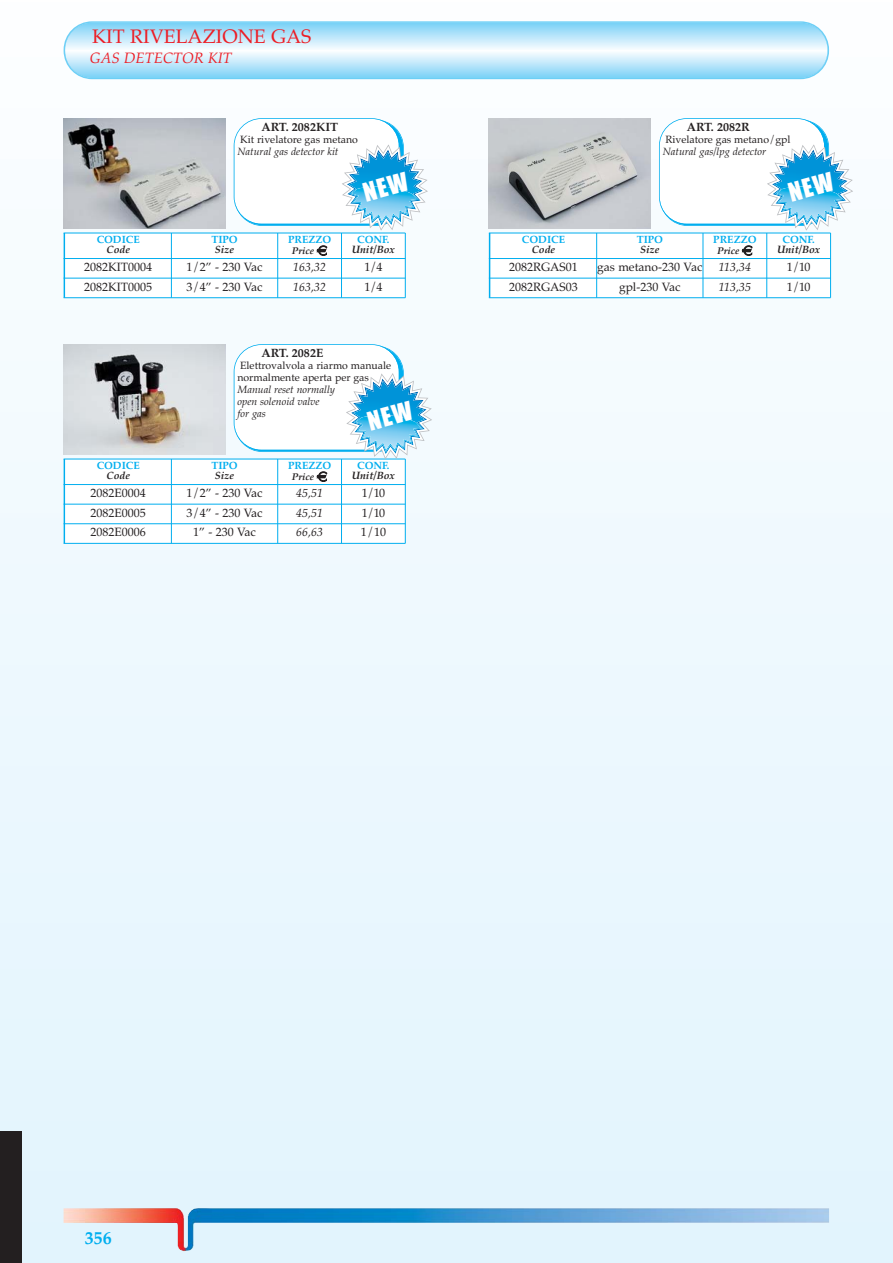
<style>
.page{position:relative;width:893px;height:1263px;background:#fff}
.page>*{position:absolute;margin:0;border:0;box-sizing:border-box;transform-origin:0 0}
.t1{font:19.5px "Palatino";color:#ed1c24}
.t2{font:700 18px "Palatino";color:#00aeef}
.t3{font:italic 15px "Palatino";color:#ed1c24}
.t4{font:12px "Palatino";color:#231f20}
.t5{font:italic 12px "Palatino";color:#231f20}
.t6{font:700 12px "Palatino";color:#231f20}
.t7{font:10.5px/12px "Palatino";color:#231f20}
.t8{font:italic 10.5px/12px "Palatino";color:#231f20}
.t9{font:700 10.5px "Palatino";color:#00aeef}
.t10{font:italic 700 10.5px "Palatino";color:#231f20}
.t11{font:italic 700 9.75px "Palatino";color:#231f20}
.s1{font-family:"Euro Logo";font-weight:400;font-style:normal}
</style>
<div class="page">
<div style="left:0;top:0;width:892px;height:1263px;background:linear-gradient(to bottom,#fbfdff,#e2f4fd)"></div>
<img style="left:64px;top:1208px;width:765px;height:43px">
<div style="left:0;top:1131px;width:21px;height:132px;background:#231f20"></div>
<svg style="left:64px;top:21px;width:765px;height:58px;background:#b9e6fa"></svg>
<div style="left:64px;top:233px;width:107px;height:26px;background:#fff"></div>
<div style="left:171px;top:233px;width:107px;height:26px;background:#fff"></div>
<div style="left:278px;top:233px;width:63px;height:26px;background:#fff"></div>
<div style="left:341px;top:233px;width:64px;height:26px;background:#fff"></div>
<div style="left:64px;top:259px;width:107px;height:19px;background:#fff"></div>
<div style="left:171px;top:259px;width:107px;height:19px;background:#fff"></div>
<div style="left:278px;top:259px;width:63px;height:19px;background:#fff"></div>
<div style="left:341px;top:259px;width:64px;height:19px;background:#fff"></div>
<div style="left:64px;top:278px;width:107px;height:20px;background:#fff"></div>
<div style="left:171px;top:278px;width:107px;height:20px;background:#fff"></div>
<div style="left:278px;top:278px;width:63px;height:20px;background:#fff"></div>
<div style="left:341px;top:278px;width:64px;height:20px;background:#fff"></div>
<hr style="left:64px;top:233px;width:1px;height:65px;background:#00aeef">
<hr style="left:171px;top:233px;width:1px;height:65px;background:#00aeef">
<hr style="left:277px;top:233px;width:1px;height:65px;background:#00aeef">
<hr style="left:341px;top:233px;width:1px;height:65px;background:#00aeef">
<hr style="left:405px;top:233px;width:1px;height:65px;background:#00aeef">
<hr style="left:64px;top:233px;width:341px;height:1px;background:#00aeef">
<hr style="left:64px;top:258px;width:341px;height:1px;background:#00aeef">
<hr style="left:64px;top:278px;width:341px;height:1px;background:#00aeef">
<hr style="left:64px;top:297px;width:341px;height:1px;background:#00aeef">
<img style="left:64px;top:118px;width:162px;height:111px">
<div style="left:234px;top:119px;width:165px;height:105px;background:#fff;border-radius:27px"></div>
<div style="left:234px;top:118px;width:165px;height:107px;border:2px solid #00aeef;border-radius:28px"></div>
<div style="left:64px;top:459px;width:107px;height:26px;background:#fff"></div>
<div style="left:171px;top:459px;width:107px;height:26px;background:#fff"></div>
<div style="left:278px;top:459px;width:63px;height:26px;background:#fff"></div>
<div style="left:341px;top:459px;width:64px;height:26px;background:#fff"></div>
<div style="left:64px;top:485px;width:107px;height:19px;background:#fff"></div>
<div style="left:171px;top:485px;width:107px;height:19px;background:#fff"></div>
<div style="left:278px;top:485px;width:63px;height:19px;background:#fff"></div>
<div style="left:341px;top:485px;width:64px;height:19px;background:#fff"></div>
<div style="left:64px;top:504px;width:107px;height:20px;background:#fff"></div>
<div style="left:171px;top:504px;width:107px;height:20px;background:#fff"></div>
<div style="left:278px;top:504px;width:63px;height:20px;background:#fff"></div>
<div style="left:341px;top:504px;width:64px;height:20px;background:#fff"></div>
<div style="left:64px;top:524px;width:107px;height:19px;background:#fff"></div>
<div style="left:171px;top:524px;width:107px;height:19px;background:#fff"></div>
<div style="left:278px;top:524px;width:63px;height:19px;background:#fff"></div>
<div style="left:341px;top:524px;width:64px;height:19px;background:#fff"></div>
<hr style="left:64px;top:459px;width:1px;height:84px;background:#00aeef">
<hr style="left:171px;top:459px;width:1px;height:84px;background:#00aeef">
<hr style="left:277px;top:459px;width:1px;height:84px;background:#00aeef">
<hr style="left:341px;top:459px;width:1px;height:84px;background:#00aeef">
<hr style="left:405px;top:459px;width:1px;height:84px;background:#00aeef">
<hr style="left:64px;top:459px;width:341px;height:1px;background:#00aeef">
<hr style="left:64px;top:484px;width:341px;height:1px;background:#00aeef">
<hr style="left:64px;top:504px;width:341px;height:1px;background:#00aeef">
<hr style="left:64px;top:524px;width:341px;height:1px;background:#00aeef">
<hr style="left:64px;top:543px;width:341px;height:1px;background:#00aeef">
<img style="left:64px;top:344px;width:162px;height:111px">
<div style="left:234px;top:345px;width:165px;height:105px;background:#fff;border-radius:27px"></div>
<div style="left:234px;top:344px;width:165px;height:107px;border:2px solid #00aeef;border-radius:28px"></div>
<div style="left:489px;top:233px;width:108px;height:26px;background:#fff"></div>
<div style="left:597px;top:233px;width:106px;height:26px;background:#fff"></div>
<div style="left:703px;top:233px;width:64px;height:26px;background:#fff"></div>
<div style="left:767px;top:233px;width:63px;height:26px;background:#fff"></div>
<div style="left:489px;top:259px;width:108px;height:19px;background:#fff"></div>
<div style="left:597px;top:259px;width:106px;height:19px;background:#fff"></div>
<div style="left:703px;top:259px;width:64px;height:19px;background:#fff"></div>
<div style="left:767px;top:259px;width:63px;height:19px;background:#fff"></div>
<div style="left:489px;top:278px;width:108px;height:20px;background:#fff"></div>
<div style="left:597px;top:278px;width:106px;height:20px;background:#fff"></div>
<div style="left:703px;top:278px;width:64px;height:20px;background:#fff"></div>
<div style="left:767px;top:278px;width:63px;height:20px;background:#fff"></div>
<hr style="left:489px;top:233px;width:1px;height:65px;background:#00aeef">
<hr style="left:596px;top:233px;width:1px;height:65px;background:#00aeef">
<hr style="left:703px;top:233px;width:1px;height:65px;background:#00aeef">
<hr style="left:766px;top:233px;width:1px;height:65px;background:#00aeef">
<hr style="left:830px;top:233px;width:1px;height:65px;background:#00aeef">
<hr style="left:489px;top:233px;width:341px;height:1px;background:#00aeef">
<hr style="left:489px;top:258px;width:341px;height:1px;background:#00aeef">
<hr style="left:489px;top:278px;width:341px;height:1px;background:#00aeef">
<hr style="left:489px;top:297px;width:341px;height:1px;background:#00aeef">
<img style="left:489px;top:118px;width:162px;height:111px">
<div style="left:660px;top:119px;width:164px;height:105px;background:#fff;border-radius:27px"></div>
<div style="left:659px;top:118px;width:166px;height:107px;border:2px solid #00aeef;border-radius:28px"></div>
<svg style="left:342px;top:144px;width:86px;height:87px"></svg>
<svg style="left:346px;top:373px;width:86px;height:86px"></svg>
<svg style="left:767px;top:144px;width:86px;height:87px"></svg>
<h1 class="t1" style="left:92px;top:29px;width:221px">KIT RIVELAZIONE GAS</h1>
<p class="t3" style="left:90px;top:52px;width:144px">GAS DETECTOR KIT</p>
<p class="t9" style="left:97px;top:235px;width:45px">CODICE</p>
<p class="t10" style="left:106px;top:246px;width:25px">Code</p>
<p class="t6" style="left:261px;top:122px;width:78px">ART. 2082KIT</p>
<p class="t7" style="left:240px;top:134px;width:119px">Kit rivelatore gas metano</p>
<p class="t8" style="left:237px;top:146px;width:102px">Natural gas detector kit</p>
<p class="t9" style="left:211px;top:235px;width:28px">TIPO</p>
<p class="t10" style="left:215px;top:246px;width:21px">Size</p>
<p class="t9" style="left:288px;top:235px;width:45px">PREZZO</p>
<p class="t11" style="left:292px;top:246px;width:37px">Price <span class="s1">E</span></p>
<p class="t9" style="left:357px;top:235px;width:34px">CONF.</p>
<p class="t10" style="left:352px;top:246px;width:44px">Unit/Box</p>
<p class="t4" style="left:84px;top:262px;width:70px">2082KIT0004</p>
<p class="t4" style="left:186px;top:262px;width:78px">1/2” - 230 Vac</p>
<p class="t5" style="left:293px;top:262px;width:34px">163,32</p>
<p class="t4" style="left:364px;top:262px;width:20px">1/4</p>
<p class="t4" style="left:84px;top:282px;width:70px">2082KIT0005</p>
<p class="t4" style="left:186px;top:282px;width:78px">3/4” - 230 Vac</p>
<p class="t5" style="left:293px;top:282px;width:34px">163,32</p>
<p class="t4" style="left:364px;top:282px;width:20px">1/4</p>
<p class="t9" style="left:97px;top:461px;width:45px">CODICE</p>
<p class="t10" style="left:106px;top:472px;width:25px">Code</p>
<p class="t6" style="left:261px;top:348px;width:63px">ART. 2082E</p>
<p class="t7" style="left:237px;top:360px;width:155px">Elettrovalvola a riarmo manuale normalmente aperta per gas</p>
<p class="t8" style="left:237px;top:384px;width:99px">Manual reset normally open solenoid valve<br>for gas</p>
<p class="t9" style="left:211px;top:461px;width:28px">TIPO</p>
<p class="t10" style="left:215px;top:472px;width:21px">Size</p>
<p class="t9" style="left:288px;top:461px;width:45px">PREZZO</p>
<p class="t11" style="left:292px;top:472px;width:37px">Price <span class="s1">E</span></p>
<p class="t9" style="left:357px;top:461px;width:34px">CONF.</p>
<p class="t10" style="left:352px;top:472px;width:44px">Unit/Box</p>
<p class="t4" style="left:91px;top:488px;width:57px">2082E0004</p>
<p class="t4" style="left:186px;top:488px;width:78px">1/2” - 230 Vac</p>
<p class="t5" style="left:296px;top:488px;width:28px">45,51</p>
<p class="t4" style="left:362px;top:488px;width:25px">1/10</p>
<p class="t4" style="left:91px;top:508px;width:57px">2082E0005</p>
<p class="t4" style="left:186px;top:508px;width:78px">3/4” - 230 Vac</p>
<p class="t5" style="left:296px;top:508px;width:28px">45,51</p>
<p class="t4" style="left:362px;top:508px;width:25px">1/10</p>
<p class="t4" style="left:91px;top:527px;width:57px">2082E0006</p>
<p class="t4" style="left:193px;top:527px;width:64px">1” - 230 Vac</p>
<p class="t5" style="left:296px;top:527px;width:28px">66,63</p>
<p class="t4" style="left:361px;top:527px;width:27px">1/10</p>
<p class="t9" style="left:522px;top:235px;width:45px">CODICE</p>
<p class="t10" style="left:532px;top:246px;width:25px">Code</p>
<p class="t6" style="left:687px;top:122px;width:65px">ART. 2082R</p>
<p class="t7" style="left:665px;top:134px;width:127px">Rivelatore gas metano/gpl</p>
<p class="t8" style="left:663px;top:146px;width:105px">Natural gas/lpg detector</p>
<p class="t9" style="left:637px;top:235px;width:28px">TIPO</p>
<p class="t10" style="left:640px;top:246px;width:21px">Size</p>
<p class="t9" style="left:713px;top:235px;width:45px">PREZZO</p>
<p class="t11" style="left:717px;top:246px;width:37px">Price <span class="s1">E</span></p>
<p class="t9" style="left:782px;top:235px;width:34px">CONF.</p>
<p class="t10" style="left:777px;top:246px;width:44px">Unit/Box</p>
<p class="t4" style="left:509px;top:262px;width:70px">2082RGAS01</p>
<p class="t4" style="left:597px;top:262px;width:107px">gas metano-230 Vac</p>
<p class="t5" style="left:719px;top:262px;width:34px">113,34</p>
<p class="t4" style="left:787px;top:262px;width:25px">1/10</p>
<p class="t4" style="left:509px;top:282px;width:70px">2082RGAS03</p>
<p class="t4" style="left:619px;top:282px;width:63px">gpl-230 Vac</p>
<p class="t5" style="left:719px;top:282px;width:34px">113,35</p>
<p class="t4" style="left:787px;top:282px;width:25px">1/10</p>
<h2 class="t2" style="left:85px;top:1231px;width:28px">356</h2>
</div>
